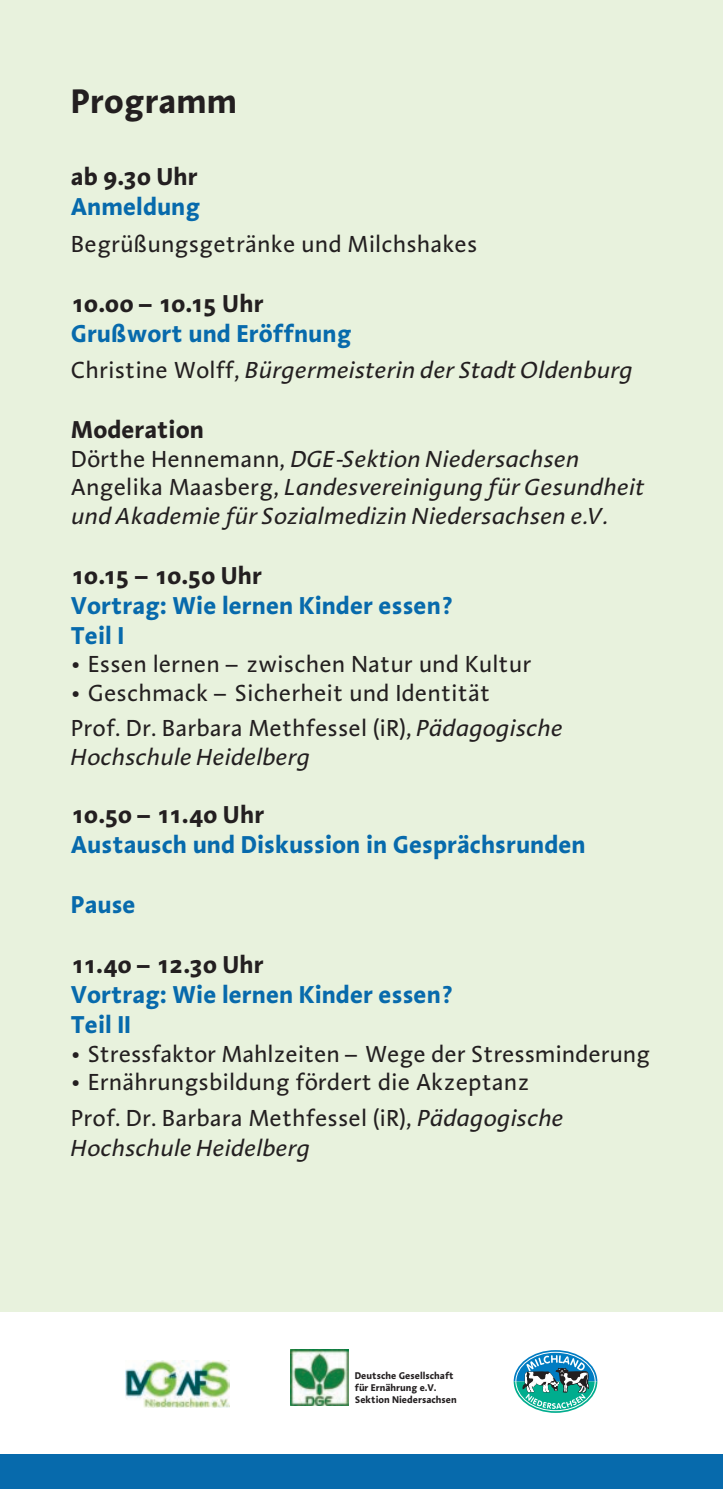
<style>
.page{position:relative;width:723px;height:1489px;background:#fff}
.page>*{position:absolute;margin:0;border:0;box-sizing:border-box;transform-origin:0 0}
.t1{font:700 35px "Aroma LT";color:#231f20}
.Bezeichnungen{font:700 25px/30px "Aroma LT";color:#076aac}
.Absatzformat_7{font:700 25px "Aroma LT";color:#231f20}
.t2{font:italic 23.75px/28.5px "Aroma LT";color:#231f20}
.t3{font:23.75px "Aroma LT";color:#231f20}
.Adresse{font:700 10px "Aroma LT";color:#231f20}
.s1{font-style:normal}
</style>
<div class="page">
<div style="left:0;top:0;width:723px;height:1311px;background:#e8f2dd"></div>
<div style="left:0;top:1454px;width:723px;height:34px;background:#076aac"></div>
<svg style="left:514px;top:1350px;width:83px;height:62px"></svg>
<div style="left:516px;top:1351px;width:79px;height:59px;border:1px solid #fff;border-radius:50%"></div>
<img style="left:290px;top:1349px;width:59px;height:56px">
<img style="left:126px;top:1360px;width:103px;height:47px">
<p class="t1" style="left:71px;top:78px;width:168px">Programm</p>
<p class="Absatzformat_7" style="left:71px;top:160px;width:128px">ab 9.30 Uhr</p>
<p class="Bezeichnungen" style="left:71px;top:191px;width:131px">Anmeldung</p>
<p class="t3" style="left:71px;top:229px;width:408px">Begrüßungsgetränke und Milchshakes</p>
<p class="Absatzformat_7" style="left:71px;top:287px;width:194px">10.00 – 10.15 Uhr</p>
<p class="Bezeichnungen" style="left:71px;top:318px;width:282px">Grußwort und Eröffnung</p>
<p class="t2" style="left:71px;top:355px;width:563px"><span class="s1">Christine Wolff,</span> Bürgermeisterin der Stadt Oldenburg</p>
<p class="Absatzformat_7" style="left:71px;top:413px;width:135px">Moderation</p>
<p class="t2" style="left:71px;top:443px;width:510px"><span class="s1">Dörthe Hennemann,</span> DGE-Sektion Niedersachsen</p>
<p class="t2" style="left:71px;top:472px;width:575px"><span class="s1">Angelika Maasberg,</span> Landesvereinigung für Gesundheit und Akademie für Sozialmedizin Niedersachsen e.V.</p>
<p class="Absatzformat_7" style="left:71px;top:558px;width:193px">10.15 – 10.50 Uhr</p>
<p class="Bezeichnungen" style="left:71px;top:589px;width:384px">Vortrag: Wie lernen Kinder essen?<br>Teil I</p>
<p class="t3" style="left:71px;top:649px;width:462px">• Essen lernen – zwischen Natur und Kultur</p>
<p class="t3" style="left:71px;top:677px;width:421px">• Geschmack – Sicherheit und Identität</p>
<p class="t2" style="left:71px;top:713px;width:493px"><span class="s1">Prof. Dr. Barbara Methfessel (iR),</span> Pädagogische<br>Hochschule Heidelberg</p>
<p class="Absatzformat_7" style="left:71px;top:798px;width:195px">10.50 – 11.40 Uhr</p>
<p class="Bezeichnungen" style="left:71px;top:828px;width:516px">Austausch und Diskussion in Gesprächsrunden</p>
<p class="Bezeichnungen" style="left:71px;top:888px;width:66px">Pause</p>
<p class="Absatzformat_7" style="left:71px;top:948px;width:194px">11.40 – 12.30 Uhr</p>
<p class="Bezeichnungen" style="left:71px;top:978px;width:384px">Vortrag: Wie lernen Kinder essen?<br>Teil II</p>
<p class="t3" style="left:71px;top:1038px;width:581px">• Stressfaktor Mahlzeiten – Wege der Stressminderung</p>
<p class="t3" style="left:71px;top:1067px;width:460px">• Ernährungsbildung fördert die Akzeptanz</p>
<p class="t2" style="left:71px;top:1102px;width:494px;line-height:30px"><span class="s1">Prof. Dr. Barbara Methfessel (iR),</span> Pädagogische<br>Hochschule Heidelberg</p>
<p class="Adresse" style="left:355px;top:1368px;width:101px">Deutsche Gesellschaft</p>
<p class="Adresse" style="left:355px;top:1380px;width:83px">für Ernährung e.V.</p>
<p class="Adresse" style="left:355px;top:1392px;width:104px">Sektion Niedersachsen</p>
</div>
